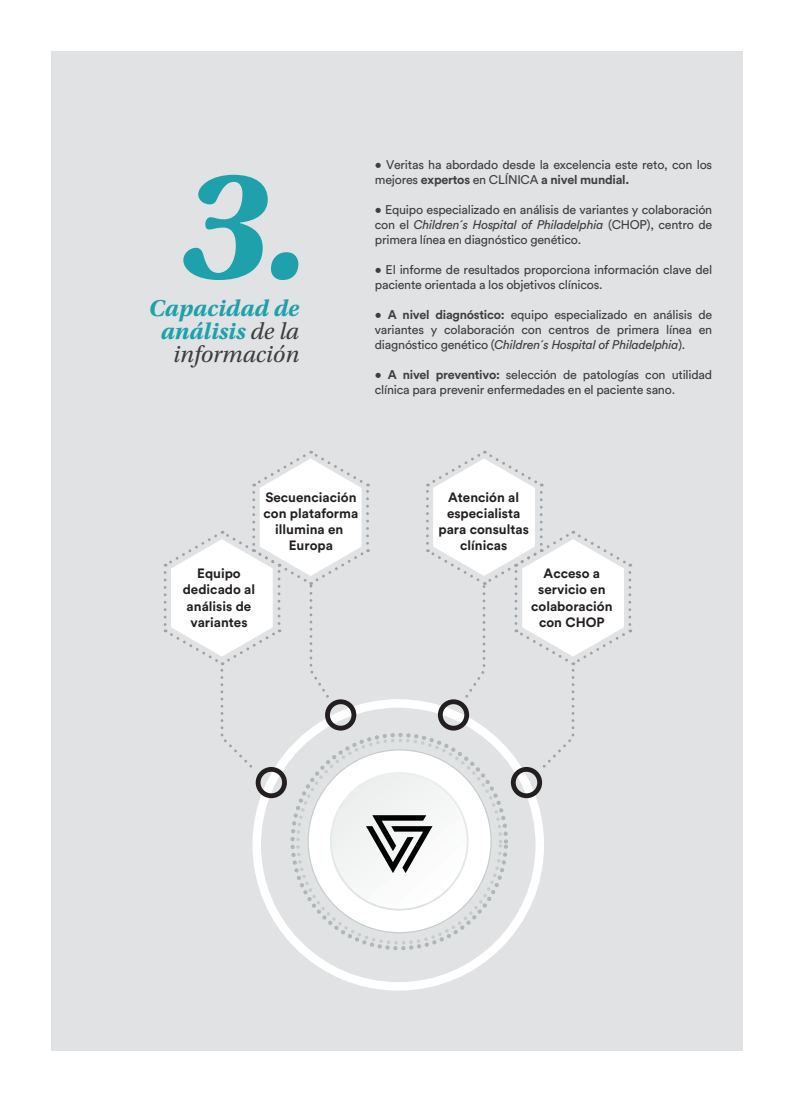
<style>
.page{position:relative;width:795px;height:1103px;background:#fff}
.page>*{position:absolute;margin:0;border:0;box-sizing:border-box;transform-origin:0 0}
.t1{font:italic 700 161.88px "Utopia Std";color:#1ea1aa}
.t2{font:italic 700 24.12px/23.1px "Utopia Std";color:#1ea1aa;text-align:right}
.t3{font:700 13.38px/16.1px "Circular Std";color:#231f20;text-align:center}
.t4{font:12.5px/15px "Circular Std";letter-spacing:-.02em;color:#3e3e3f}
.s1{font-weight:400;color:#3e3e3f}
.s2{font-weight:700}
.s3{font-style:italic}
</style>
<div class="page">
<div style="left:52px;top:52px;width:691px;height:999px;background:#e1e2e4"></div>
<svg style="left:268px;top:910px;width:261px;height:81px"></svg>
<svg style="left:164px;top:450px;width:467px;height:460px"></svg>
<h1 class="t1" style="left:180px;top:131px;width:130px">3.</h1>
<h2 class="t2" style="left:149px;top:296px;width:152px">Capacidad de análisis <span class="s1">de la información</span></h2>
<p class="t4" style="left:374px;top:157px;width:339px">• Veritas ha abordado desde la excelencia este reto, con los mejores <span class="s2">expertos</span> en CLÍNICA <span class="s2">a nivel mundial.</span></p>
<p class="t4" style="left:374px;top:202px;width:339px;text-align:justify">• Equipo especializado en análisis de variantes y colaboración con el <span class="s3">Children´s Hospital of Philadelphia</span> (CHOP), centro de primera línea en diagnóstico genético.</p>
<p class="t4" style="left:374px;top:262px;width:339px">• El informe de resultados proporciona información clave del paciente orientada a los objetivos clínicos.</p>
<p class="t4" style="left:374px;top:307px;width:339px;text-align:justify">• <span class="s2">A nivel diagnóstico:</span> equipo especializado en análisis de variantes y colaboración con centros de primera línea en diagnóstico genético (<span class="s3">Children´s Hospital of Philadelphia</span>).</p>
<p class="t4" style="left:374px;top:367px;width:339px">• <span class="s2">A nivel preventivo:</span> selección de patologías con utilidad clínica para prevenir enfermedades en el paciente sano.</p>
<p class="t3" style="left:183px;top:565px;width:74px">Equipo dedicado al análisis de variantes</p>
<p class="t3" style="left:263px;top:489px;width:96px">Secuenciación con plataforma illumina en<br>Europa</p>
<p class="t3" style="left:438px;top:489px;width:92px">Atención al especialista para consultas clínicas</p>
<p class="t3" style="left:531px;top:565px;width:83px">Acceso a servicio en colaboración con CHOP</p>
</div>
